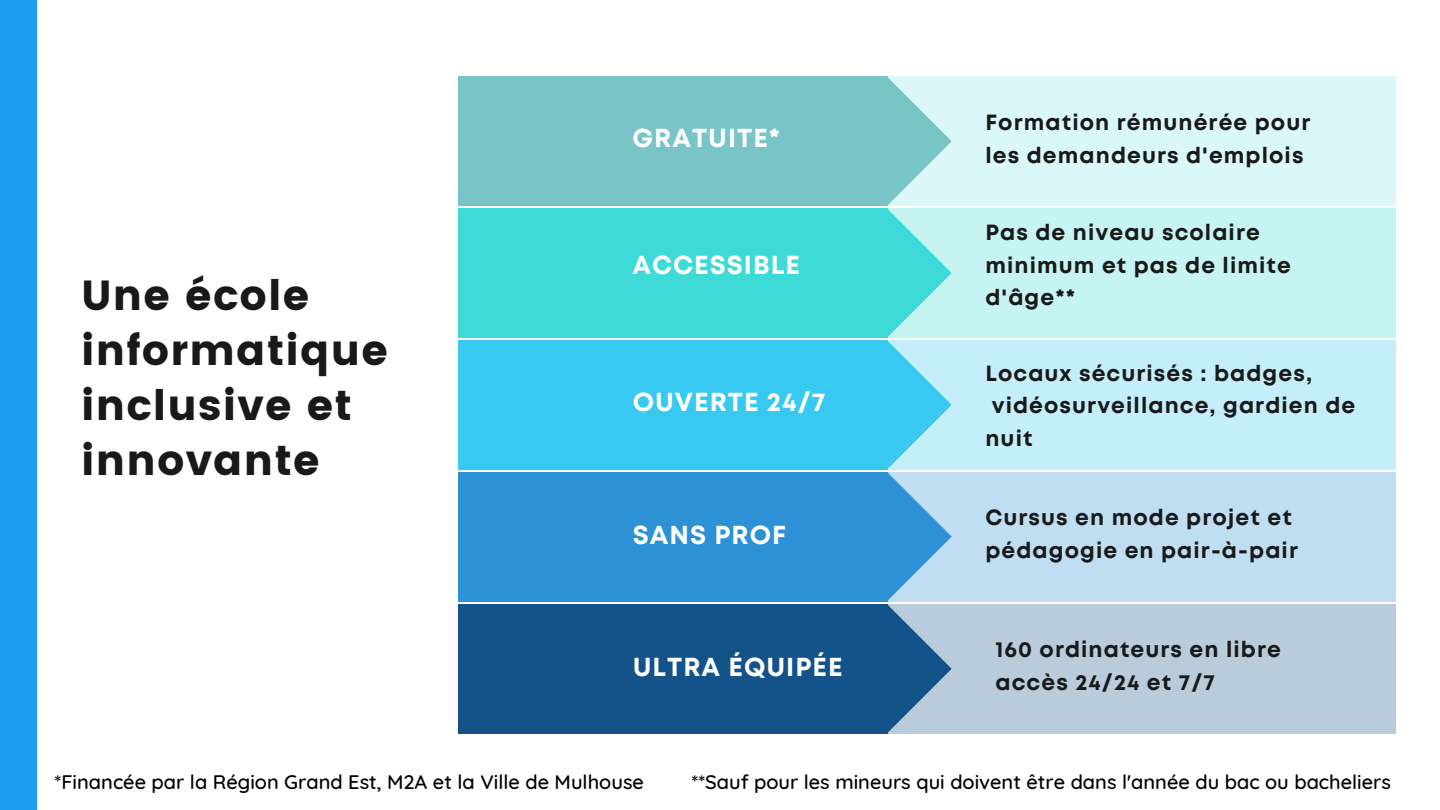
<style>
.page{position:relative;width:1440px;height:810px;background:#fff}
.page>*{position:absolute;margin:0;border:0;box-sizing:border-box;transform-origin:0 0}
.t1{font:42px/54.8px "Poppins";letter-spacing:.03em;color:#191919}
.t2{font:700 26px "Mont";letter-spacing:.04em;color:#fff}
.t3{font:700 22px/32.2px "Mont";letter-spacing:.05em;color:#191919}
.t4{font:500 20px "Quicksand";color:#000}
</style>
<div class="page">
<div style="left:511px;top:77px;width:885px;height:129px;background:#dbf8f8"></div>
<div style="left:458px;top:76px;width:430px;height:130px;background:#78c4c6"></div>
<div style="left:511px;top:208px;width:885px;height:130px;background:#c6f4f3"></div>
<div style="left:458px;top:208px;width:430px;height:130px;background:#3edad8"></div>
<div style="left:511px;top:340px;width:885px;height:130px;background:#c4effa"></div>
<div style="left:458px;top:340px;width:430px;height:130px;background:#37c9ef"></div>
<div style="left:511px;top:472px;width:885px;height:130px;background:#c0def2"></div>
<div style="left:458px;top:472px;width:430px;height:130px;background:#2c92d5"></div>
<div style="left:511px;top:604px;width:885px;height:130px;background:#b9ccdc"></div>
<div style="left:458px;top:604px;width:430px;height:130px;background:#13538a"></div>
<svg style="left:888px;top:78px;width:64px;height:654px"></svg>
<div style="left:0;top:0;width:37px;height:810px;background:#1b9df0"></div>
<h1 class="t1" style="left:81px;top:268px;width:309px">Une école informatique inclusive et innovante</h1>
<p class="t2" style="left:632px;top:128px;width:149px">GRATUITE*</p>
<p class="t2" style="left:632px;top:256px;width:169px">ACCESSIBLE</p>
<p class="t2" style="left:633px;top:392px;width:194px">OUVERTE 24/7</p>
<p class="t2" style="left:633px;top:525px;width:155px">SANS PROF</p>
<p class="t2" style="left:633px;top:657px;width:211px">ULTRA ÉQUIPÉE</p>
<p class="t3" style="left:985px;top:108px;width:326px">Formation rémunérée pour les demandeurs d'emplois</p>
<p class="t3" style="left:985px;top:218px;width:307px">Pas de niveau scolaire minimum et pas de limite d'âge**</p>
<p class="t3" style="left:985px;top:359px;width:371px">Locaux sécurisés : badges, vidéosurveillance, gardien de nuit</p>
<p class="t3" style="left:985px;top:503px;width:314px">Cursus en mode projet et pédagogie en pair-à-pair</p>
<p class="t3" style="left:996px;top:635px;width:287px">160 ordinateurs en libre accès 24/24 et 7/7</p>
<p class="t4" style="left:55px;top:769px;width:591px">*Financée par la Région Grand Est, M2A et la Ville de Mulhouse</p>
<p class="t4" style="left:692px;top:769px;width:701px">**Sauf pour les mineurs qui doivent être dans l'année du bac ou bacheliers</p>
</div>
